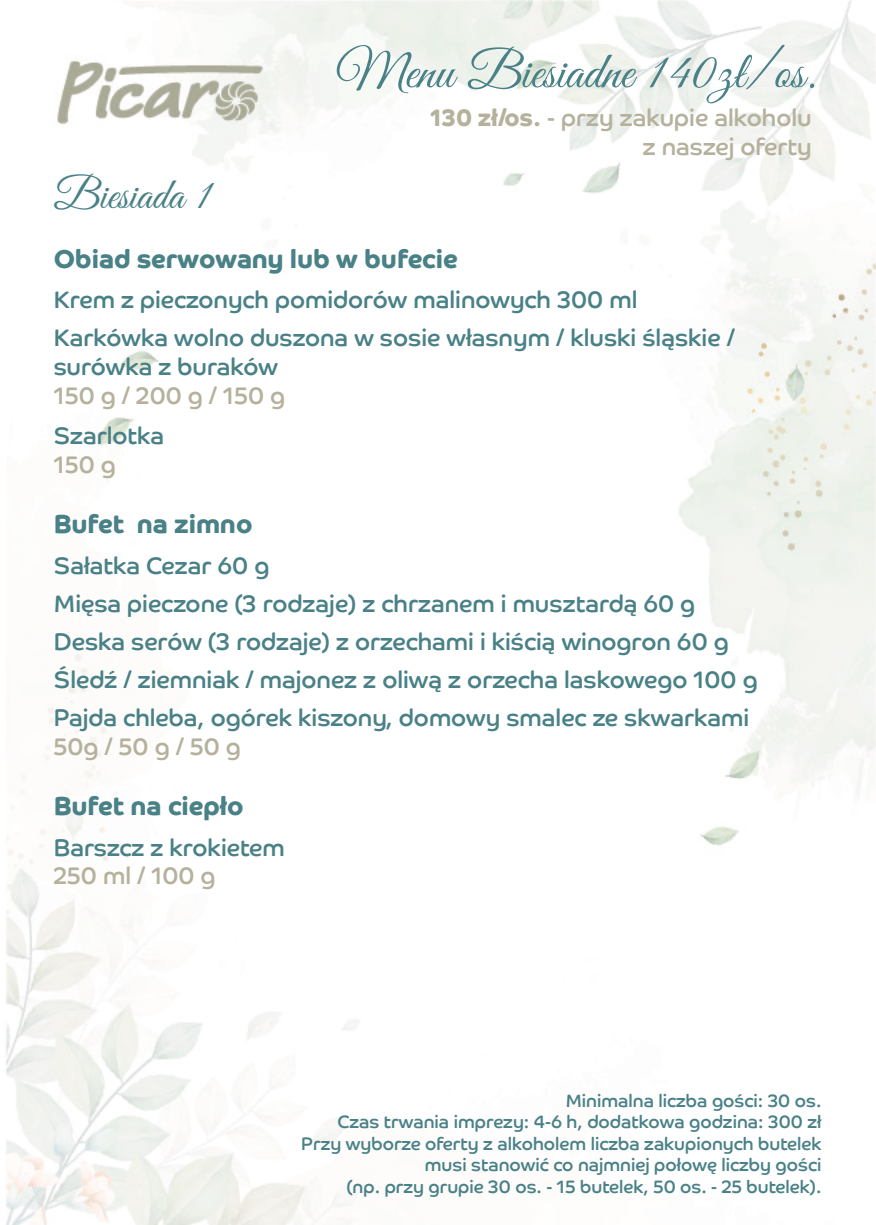
<style>
.page{position:relative;width:876px;height:1225px;background:#fff}
.page>*{position:absolute;margin:0;border:0;box-sizing:border-box;transform-origin:0 0}
.t1{font:52px "Great Vibes";color:#498187}
.t2{font:44px "Great Vibes";color:#498187}
.t3{font:700 26px "Co Headline";color:#498187}
.t4{font:24px/38px "Co Headline";color:#498187}
.t5{font:24px/28.8px "Co Headline";color:#b5b19c;text-align:right}
.t6{font:18px/21.6px "Co Headline";color:#498187;text-align:right}
.s1{font-weight:700}
</style>
<div class="page">
<img style="left:6px;top:1px;width:869px;height:1223px">
<h1 class="t1" style="left:336px;top:43px;width:481px">Menu Biesiadne 140zł/os.</h1>
<p class="t5" style="left:430px;top:103px;width:383px"><span class="s1">130 zł/os.</span> - przy zakupie alkoholu z naszej oferty</p>
<h2 class="t2" style="left:54px;top:170px;width:160px">Biesiada 1</h2>
<p class="t3" style="left:54px;top:243px;width:405px">Obiad serwowany lub w bufecie</p>
<p class="t4" style="left:54px;top:281px;width:682px">Krem z pieczonych pomidorów malinowych 300 ml<br>Karkówka wolno duszona w sosie własnym / kluski śląskie /</p>
<p class="t4" style="left:54px;top:348px;width:226px">surówka z buraków</p>
<p class="t5" style="left:54px;top:381px;width:233px">150 g / 200 g / 150 g</p>
<p class="t4" style="left:54px;top:417px;width:112px">Szarlotka</p>
<p class="t5" style="left:54px;top:450px;width:63px">150 g</p>
<p class="t3" style="left:54px;top:509px;width:200px">Bufet na zimno</p>
<p class="t4" style="left:54px;top:546px;width:705px">Sałatka Cezar 60 g<br>Mięsa pieczone (3 rodzaje) z chrzanem i musztardą 60 g Deska serów (3 rodzaje) z orzechami i kiścią winogron 60 g Śledź / ziemniak / majonez z oliwą z orzecha laskowego 100 g Pajda chleba, ogórek kiszony, domowy smalec ze skwarkami</p>
<p class="t5" style="left:54px;top:732px;width:188px">50g / 50 g / 50 g</p>
<p class="t3" style="left:54px;top:790px;width:191px">Bufet na ciepło</p>
<p class="t4" style="left:54px;top:828px;width:232px">Barszcz z krokietem</p>
<p class="t5" style="left:54px;top:861px;width:163px">250 ml / 100 g</p>
<p class="t6" style="left:301px;top:1089px;width:521px">Minimalna liczba gości: 30 os.<br>Czas trwania imprezy: 4-6 h, dodatkowa godzina: 300 zł Przy wyborze oferty z alkoholem liczba zakupionych butelek musi stanowić co najmniej połowę liczby gości<br>(np. przy grupie 30 os. - 15 butelek, 50 os. - 25 butelek).</p>
</div>
